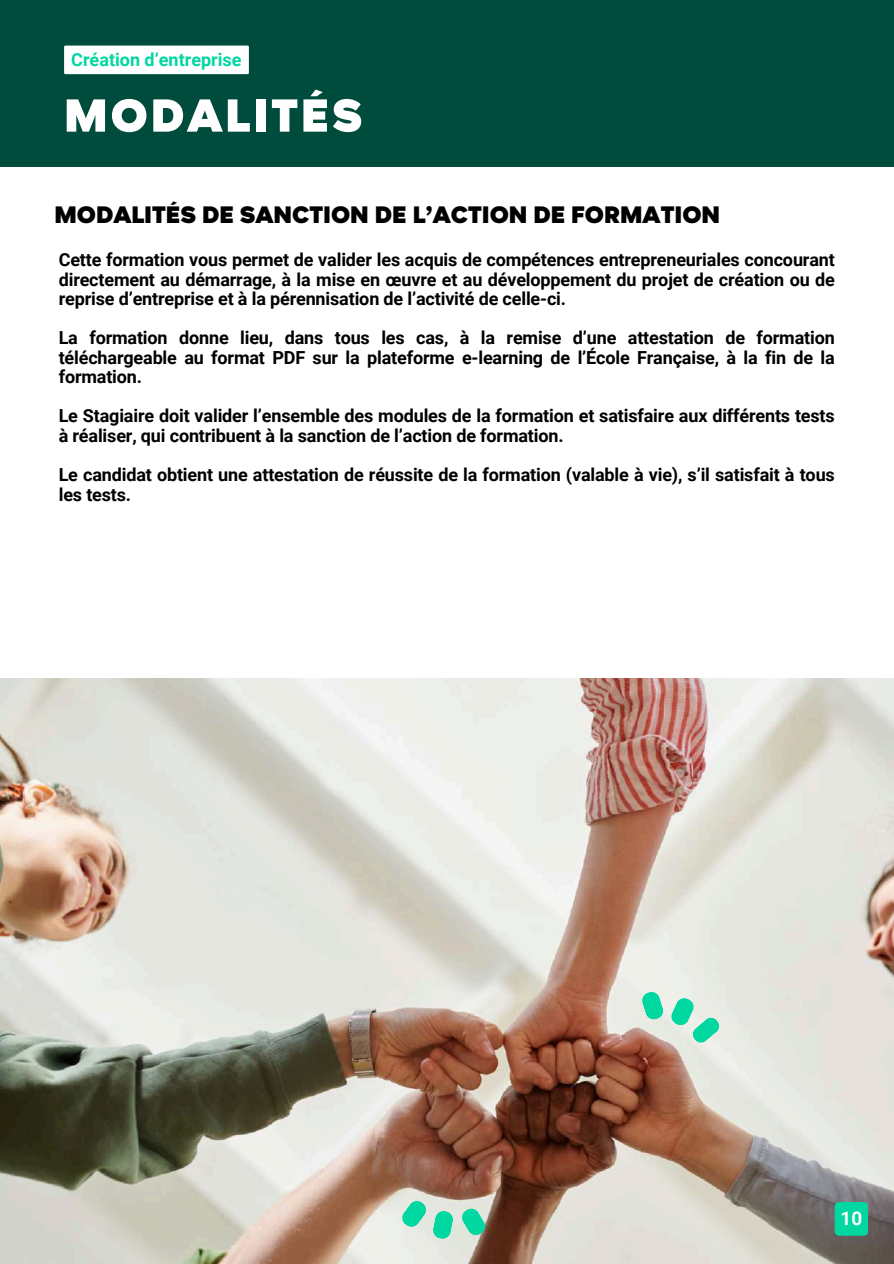
<style>
.page{position:relative;width:894px;height:1264px;background:#fff}
.page>*{position:absolute;margin:0;border:0;box-sizing:border-box;transform-origin:0 0}
.t1{font:900 52.5px "Magenos";letter-spacing:.055em;color:#fff}
.t2{font:900 27px "Magenos";color:#000}
.t3{font:700 18.9px "Roboto";color:#fff}
.t4{font:700 18px/19.5px "Roboto";letter-spacing:-.01em;color:#000;text-align:justify}
.t5{font:700 18px "Roboto";color:#00d7a1}
</style>
<div class="page">
<div style="left:0;top:0;width:893px;height:167px;background:#004c3c"></div>
<div style="left:64px;top:46px;width:185px;height:28px;background:#fff"></div>
<img style="left:0;top:678px;width:893px;height:585px">
<svg style="left:432px;top:1210px;width:21px;height:29px"></svg>
<svg style="left:671px;top:997px;width:49px;height:46px;background:#93e4cc"></svg>
<svg style="left:402px;top:1200px;width:24px;height:26px"></svg>
<svg style="left:641px;top:991px;width:22px;height:28px"></svg>
<svg style="left:461px;top:1208px;width:24px;height:27px"></svg>
<div style="left:834px;top:1201px;width:33px;height:34px;background:#00d7a1;border-radius:4px"></div>
<p class="t5" style="left:71px;top:49px;width:172px">Création d’entreprise</p>
<h1 class="t1" style="left:64px;top:88px;width:300px">MODALITÉS</h1>
<h2 class="t2" style="left:54px;top:200px;width:667px">MODALITÉS DE SANCTION DE L’ACTION DE FORMATION</h2>
<p class="t4" style="left:59px;top:250px;width:777px">Cette formation vous permet de valider les acquis de compétences entrepreneuriales concourant directement au démarrage, à la mise en œuvre et au développement du projet de création ou de reprise d’entreprise et à la pérennisation de l’activité de celle-ci.</p>
<p class="t4" style="left:59px;top:328px;width:777px">La formation donne lieu, dans tous les cas, à la remise d’une attestation de formation téléchargeable au format PDF sur la plateforme e-learning de l’École Française, à la fin de la formation.</p>
<p class="t4" style="left:59px;top:406px;width:777px">Le Stagiaire doit valider l’ensemble des modules de la formation et satisfaire aux différents tests à réaliser, qui contribuent à la sanction de l’action de formation.</p>
<p class="t4" style="left:59px;top:465px;width:777px">Le candidat obtient une attestation de réussite de la formation (valable à vie), s’il satisfait à tous les tests.</p>
<p class="t3" style="left:840px;top:1207px;width:23px">10</p>
</div>
